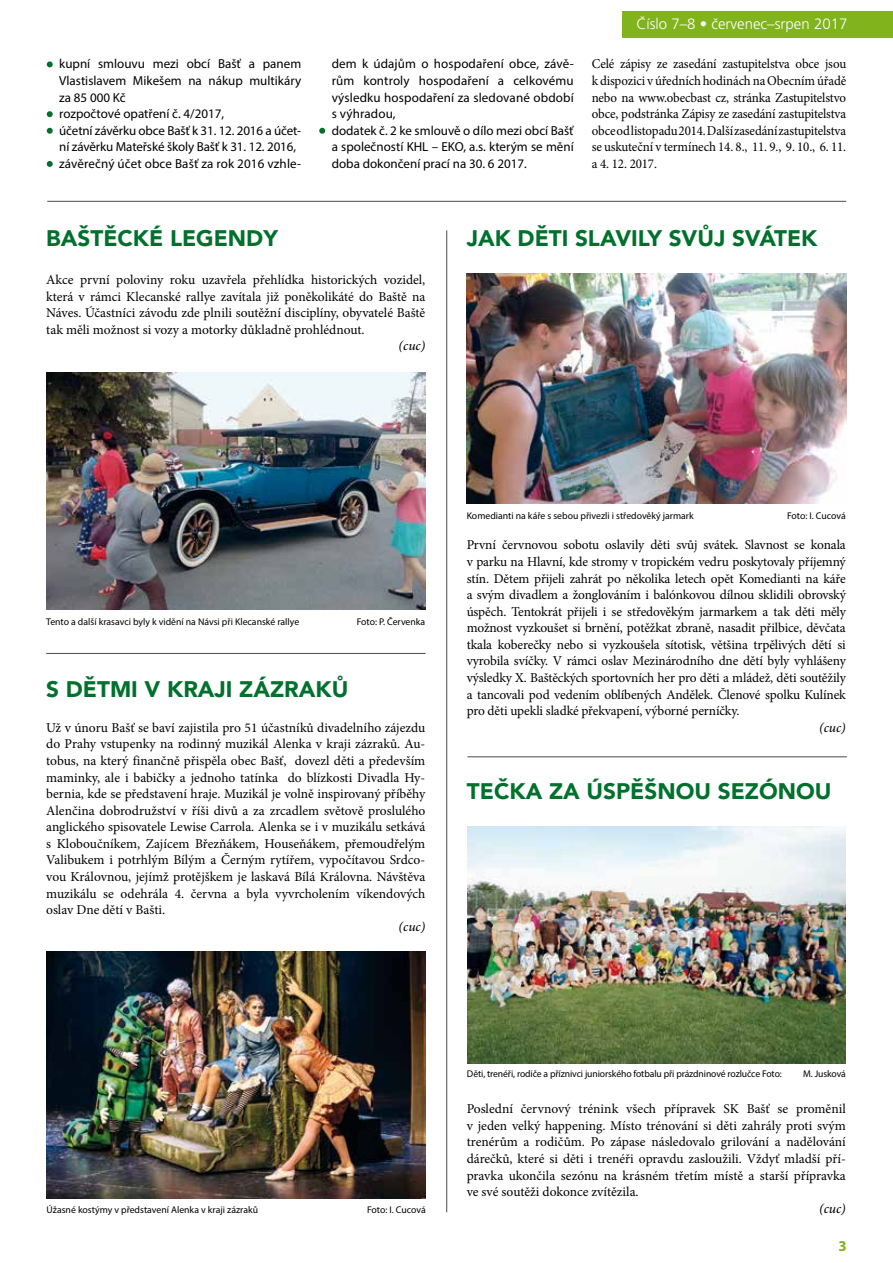
<style>
.page{position:relative;width:893px;height:1263px;background:#fff}
.page>*{position:absolute;margin:0;border:0;box-sizing:border-box;transform-origin:0 0}
.t1{font:900 22.5px "Avenir";color:#00712d}
.t2{font:300 15px "Frutiger CE";color:#fff}
.t3{font:700 15px "Myriad Pro";color:#81b31c}
.t4{font:13.5px/16.6px "Minion Pro";letter-spacing:-.005em;color:#000;text-align:justify}
.t5{font:13.5px/16.6px "Minion Pro";letter-spacing:-.005em;color:#000;text-align:justify;scale:.96 1}
.t6{font:italic 500 13.5px "Minion Pro";color:#000}
.t7{font:13.05px/16.6px "Myriad Pro";color:#000}
.t8{font:9.75px "Myriad Pro";letter-spacing:-.005em;color:#000}
</style>
<div class="page">
<div style="left:622px;top:11px;width:271px;height:27px;background:#81b31c"></div>
<hr style="left:47px;top:201px;width:799px;height:1px;background:#4b4b4d">
<hr style="left:46px;top:653px;width:380px;height:1px;background:#4b4b4d">
<hr style="left:446px;top:230px;width:1px;height:982px;background:#4b4b4d">
<hr style="left:467px;top:756px;width:380px;height:1px;background:#4b4b4d">
<svg style="left:47px;top:61px;width:6px;height:6px"></svg>
<svg style="left:47px;top:111px;width:6px;height:6px"></svg>
<svg style="left:47px;top:128px;width:6px;height:6px"></svg>
<svg style="left:47px;top:161px;width:6px;height:6px"></svg>
<svg style="left:319px;top:128px;width:6px;height:6px"></svg>
<img style="left:46px;top:373px;width:379px;height:236px">
<img style="left:467px;top:273px;width:379px;height:230px">
<img style="left:47px;top:951px;width:379px;height:247px">
<img style="left:467px;top:827px;width:379px;height:236px">
<p class="t7" style="left:59px;top:56px;width:243px">kupní smlouvu mezi obcí Bašť a panem Vlastislavem Mikešem na nákup multikáry za 85 000 Kč<br>rozpočtové opatření č. 4/2017,<br>účetní závěrku obce Bašť k 31. 12. 2016 a účet&shy;ní závěrku Mateřské školy Bašť k 31. 12. 2016, závěrečný účet obce Bašť za rok 2016 vzhle-</p>
<p class="t7" style="left:332px;top:56px;width:244px">dem k údajům o hospodaření obce, závě&shy;rům kontroly hospodaření a celkovému výsledku hospodaření za sledované období s výhradou,<br>dodatek č. 2 ke smlouvě o dílo mezi obcí Bašť a společností KHL – EKO, a.s. kterým se mění doba dokončení prací na 30. 6 2017.</p>
<p class="t2" style="left:636px;top:15px;width:212px">Číslo 7–8 • červenec–srpen 2017</p>
<p class="t5" style="left:592px;top:56px;width:267px">Celé zápisy ze zasedání zastupitelstva obce jsou k dispozici v úředních hodinách na Obecním úřadě nebo na www.obecbast cz, stránka Zastupitelstvo obce, podstránka Zápisy ze zasedání zastupitelstva obce od listopadu 2014. Další zasedání zastupitelstva se uskuteční v termínech 14. 8., 11. 9., 9. 10., 6. 11. a 4. 12. 2017.</p>
<h1 class="t1" style="left:46px;top:219px;width:233px">BAŠTĚCKÉ LEGENDY</h1>
<p class="t4" style="left:46px;top:271px;width:381px">Akce první poloviny roku uzavřela přehlídka historických vozidel, která v rámci Klecanské rallye zavítala již poněkolikáté do Baště na Náves. Účastníci závodu zde plnili soutěžní disciplíny, obyvatelé Baště tak měli možnost si vozy a motorky důkladně prohlédnout.</p>
<p class="t6" style="left:399px;top:337px;width:28px">(cuc)</p>
<h1 class="t1" style="left:467px;top:219px;width:352px">JAK DĚTI SLAVILY SVŮJ SVÁTEK</h1>
<p class="t8" style="left:46px;top:616px;width:255px">Tento a další krasavci byly k vidění na Návsi při Klecanské rallye</p>
<p class="t8" style="left:357px;top:616px;width:70px">Foto: P. Červenka</p>
<h1 class="t1" style="left:46px;top:669px;width:304px">S DĚTMI V KRAJI ZÁZRAKŮ</h1>
<p class="t4" style="left:46px;top:719px;width:381px">Už v únoru Bašť se baví zajistila pro 51 účastníků divadelního zájezdu do Prahy vstupenky na rodinný muzikál Alenka v kraji zázraků. Au&shy;tobus, na který finančně přispěla obec Bašť, dovezl děti a především maminky, ale i babičky a jednoho tatínka do blízkosti Divadla Hy&shy;bernia, kde se představení hraje. Muzikál je volně inspirovaný příběhy Alenčina dobrodružství v říši divů a za zrcadlem světově proslulého anglického spisovatele Lewise Carrola. Alenka se i v muzikálu setkává s Kloboučníkem, Zajícem Březňákem, Houseňákem, přemoudřelým Valibukem i potrhlým Bílým a Černým rytířem, vypočítavou Srdco&shy;vou Královnou, jejímž protějškem je laskavá Bílá Královna. Návštěva muzikálu se odehrála 4. června a byla vyvrcholením víkendových oslav Dne dětí v Bašti.</p>
<p class="t6" style="left:399px;top:917px;width:28px">(cuc)</p>
<p class="t8" style="left:467px;top:510px;width:229px">Komedianti na káře s sebou přivezli i středověký jarmark</p>
<p class="t8" style="left:787px;top:510px;width:60px">Foto: I. Cucová</p>
<p class="t4" style="left:467px;top:537px;width:381px">První červnovou sobotu oslavily děti svůj svátek. Slavnost se konala v parku na Hlavní, kde stromy v tropickém vedru poskytovaly příjemný stín. Dětem přijeli zahrát po několika letech opět Komedianti na káře a svým divadlem a žonglováním i balónkovou dílnou sklidili obrovský úspěch. Tentokrát přijeli i se středověkým jarmarkem a tak děti měly možnost vyzkoušet si brnění, potěžkat zbraně, nasadit přilbice, děvčata tkala koberečky nebo si vyzkoušela sítotisk, většina trpělivých dětí si vyrobila svíčky. V rámci oslav Mezinárodního dne dětí byly vyhlášeny výsledky X. Baštěckých sportovních her pro děti a mládež, děti soutěžily a tancovali pod vedením oblíbených Andělek. Členové spolku Kulínek pro děti upekli sladké překvapení, výborné perníčky.</p>
<p class="t6" style="left:819px;top:718px;width:28px">(cuc)</p>
<h1 class="t1" style="left:467px;top:772px;width:366px">TEČKA ZA ÚSPĚŠNOU SEZÓNOU</h1>
<p class="t8" style="left:47px;top:1204px;width:213px">Úžasné kostýmy v představení Alenka v kraji zázraků</p>
<p class="t8" style="left:367px;top:1204px;width:60px">Foto: I. Cucová</p>
<p class="t8" style="left:467px;top:1068px;width:316px">Děti, trenéři, rodiče a příznivci juniorského fotbalu při prázdninové rozlučce Foto:</p>
<p class="t8" style="left:803px;top:1068px;width:44px">M. Jusková</p>
<p class="t4" style="left:467px;top:1101px;width:381px">Poslední červnový trénink všech přípravek SK Bašť se proměnil v jeden velký happening. Místo trénování si děti zahrály proti svým trenérům a rodičům. Po zápase následovalo grilování a nadělování dárečků, které si děti i trenéři opravdu zasloužili. Vždyť mladší pří&shy;pravka ukončila sezónu na krásném třetím místě a starší přípravka ve své soutěži dokonce zvítězila.</p>
<p class="t6" style="left:819px;top:1199px;width:28px">(cuc)</p>
<p class="t3" style="left:839px;top:1236px;width:10px">3</p>
</div>
